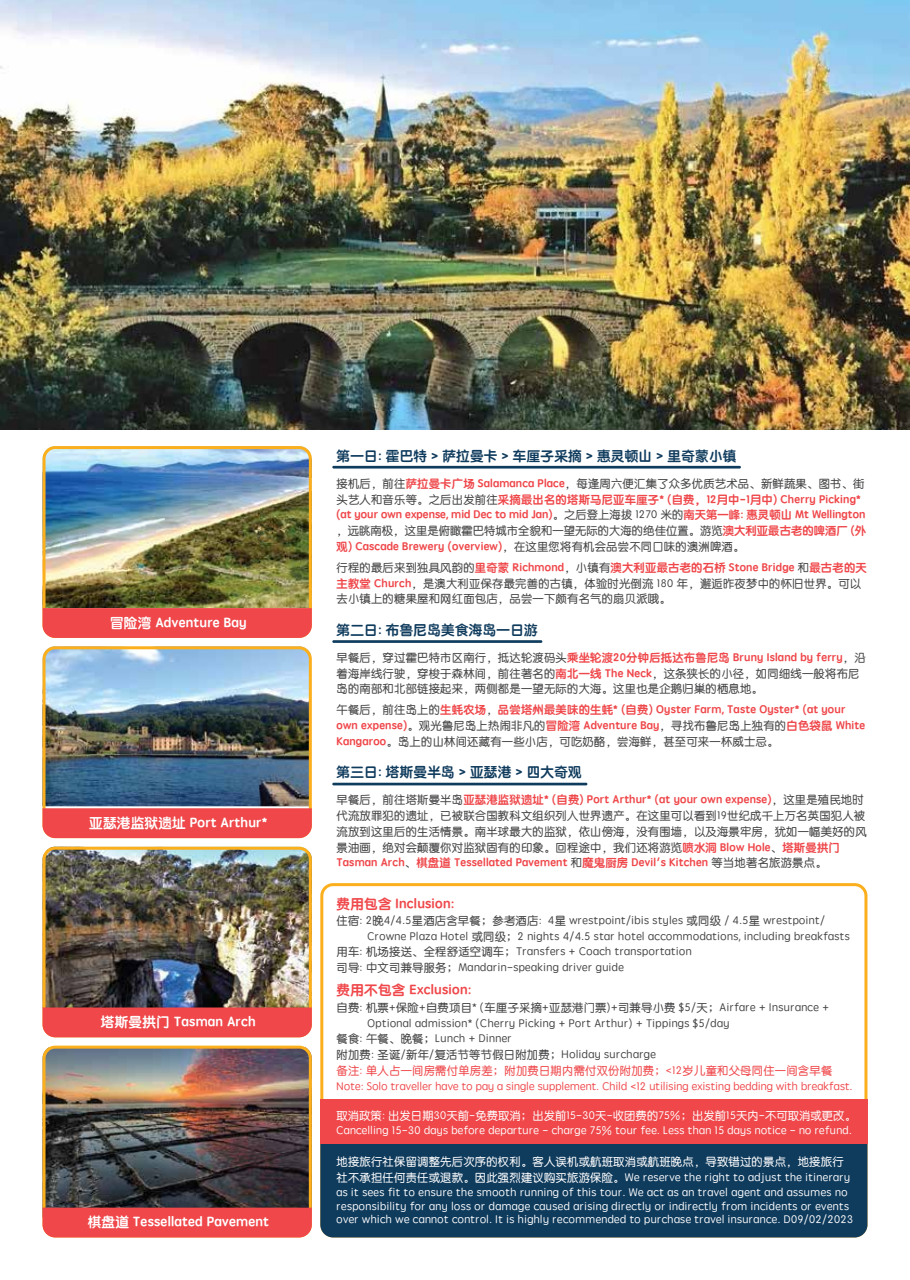
<style>
.page{position:relative;width:910px;height:1280px;background:#fff}
.page>*{position:absolute;margin:0;border:0;box-sizing:border-box;transform-origin:0 0}
.t1{font:13.5px "ST Yuanti SC Bold";letter-spacing:.025em;color:#fff}
.t2{font:13.5px "ST Yuanti SC Bold";letter-spacing:.025em;color:#0f3b5d}
.t3{font:13.5px "ST Yuanti SC Bold";letter-spacing:.025em;color:#ef474a}
.t4{font:11.25px/15.8px "ST Yuanti SC Regular";letter-spacing:.025em;color:#414042}
.t5{font:11.25px/15.8px "ST Yuanti SC Bold";letter-spacing:.025em;color:#ef474a}
.t6{font:11.25px/15.8px "ST Yuanti SC Regular";letter-spacing:.025em;color:#fff}
.t7{font:11.25px/15.8px "ST Yuanti SC Regular";letter-spacing:.005em;color:#ef474a}
.s1{font-family:"ST Yuanti SC Bold";color:#ef474a}
.s2{font-family:"ST Yuanti SC Regular";color:#414042}
</style>
<div class="page">
<img style="left:0;top:0;width:910px;height:429px">
<hr style="left:332px;top:466px;width:409px;height:2px;background:#0f3b5d">
<hr style="left:332px;top:640px;width:210px;height:3px;background:#0f3b5d">
<hr style="left:332px;top:783px;width:255px;height:2px;background:#0f3b5d">
<img style="left:43px;top:646px;width:269px;height:162px">
<div style="left:43px;top:808px;width:269px;height:30px;background:#ef474a"></div>
<img style="left:43px;top:446px;width:269px;height:162px">
<div style="left:43px;top:608px;width:269px;height:30px;background:#ef474a"></div>
<svg style="left:320px;top:883px;width:547px;height:217px"></svg>
<div style="left:320px;top:1144px;width:547px;height:93px;background:#0f3b5d"></div>
<img style="left:43px;top:1046px;width:269px;height:161px">
<div style="left:43px;top:1207px;width:269px;height:30px;background:#ef474a"></div>
<img style="left:43px;top:847px;width:269px;height:160px">
<div style="left:43px;top:1007px;width:269px;height:30px;background:#ef474a"></div>
<div style="left:320px;top:1100px;width:547px;height:44px;background:#ef474a"></div>
<p class="t1" style="left:110px;top:612px;width:138px">冒险湾 Adventure Bay</p>
<p class="t1" style="left:89px;top:813px;width:180px">亚瑟港监狱遗址 Port Arthur*</p>
<p class="t1" style="left:101px;top:1012px;width:156px">塔斯曼拱门 Tasman Arch</p>
<p class="t2" style="left:336px;top:446px;width:401px">第一日: 霍巴特 &gt; 萨拉曼卡 &gt; 车厘子采摘 &gt; 惠灵顿山 &gt; 里奇蒙小镇</p>
<p class="t4" style="left:336px;top:475px;width:529px">接机后，前往<span class="s1">萨拉曼卡广场 Salamanca Place</span>，每逢周六便汇集了众多优质艺术品、新鲜蔬果、图书、街</p>
<p class="t5" style="left:336px;top:491px;width:530px"><span class="s2">头艺人和音乐等。之后出发前往</span>采摘最出名的塔斯马尼亚车厘子* (自费，12月中-1月中) Cherry Picking* (at your own expense, mid Dec to mid Jan)<span class="s2">。之后登上海拔 1270 米的</span>南天第一峰: 惠灵顿山 Mt Wellington</p>
<p class="t4" style="left:336px;top:522px;width:531px">，远眺南极，这里是俯瞰霍巴特城市全貌和一望无际的大海的绝佳位置。游览<span class="s1">澳大利亚最古老的啤酒厂 (外</span></p>
<p class="t5" style="left:336px;top:535px;width:532px;line-height:21px">观) Cascade Brewery (overview)<span class="s2">，在这里您将有机会品尝不同口味的澳洲啤酒。<br>行程的最后来到独具风韵的</span>里奇蒙 Richmond<span class="s2">，小镇有</span>澳大利亚最古老的石桥 Stone Bridge <span class="s2">和</span>最古老的天</p>
<p class="t4" style="left:336px;top:575px;width:526px"><span class="s1">主教堂 Church</span>，是澳大利亚保存最完善的古镇，体验时光倒流 180 年，邂逅昨夜梦中的怀旧世界。可以去小镇上的糖果屋和网红面包店，品尝一下颇有名气的扇贝派哦。</p>
<p class="t2" style="left:336px;top:620px;width:203px">第二日: 布鲁尼岛美食海岛一日游</p>
<p class="t5" style="left:336px;top:649px;width:531px"><span class="s2">早餐后，穿过霍巴特市区南行，抵达轮渡码头</span>乘坐轮渡20分钟后抵达布鲁尼岛 Bruny Island by ferry<span class="s2">，沿</span></p>
<p class="t4" style="left:336px;top:665px;width:524px">着海岸线行驶，穿梭于森林间，前往著名的<span class="s1">南北一线 The Neck</span>，这条狭长的小径，如同细线一般将布尼岛的南部和北部链接起来，两侧都是一望无际的大海。这里也是企鹅归巢的栖息地。</p>
<p class="t5" style="left:336px;top:702px;width:530px"><span class="s2">午餐后，前往岛上的</span>生蚝农场<span class="s2">，</span>品尝塔州最美味的生蚝* (自费) Oyster Farm, Taste Oyster* (at your own expense)<span class="s2">。观光鲁尼岛上热闹非凡的</span>冒险湾 Adventure Bay<span class="s2">，寻找布鲁尼岛上独有的</span>白色袋鼠 White</p>
<p class="t4" style="left:336px;top:733px;width:443px"><span class="s1">Kangaroo</span>。岛上的山林间还藏有一些小店，可吃奶酪，尝海鲜，甚至可来一杯威士忌。</p>
<p class="t2" style="left:336px;top:762px;width:247px">第三日: 塔斯曼半岛 &gt; 亚瑟港 &gt; 四大奇观</p>
<p class="t5" style="left:336px;top:792px;width:529px"><span class="s2">早餐后，前往塔斯曼半岛</span>亚瑟港监狱遗址* (自费) Port Arthur* (at your own expense)<span class="s2">，这里是殖民地时</span></p>
<p class="t4" style="left:336px;top:807px;width:532px">代流放罪犯的遗址，已被联合国教科文组织列入世界遗产。在这里可以看到19世纪成千上万名英国犯人被流放到这里后的生活情景。南半球最大的监狱，依山傍海，没有围墙，以及海景牢房，犹如一幅美好的风景油画，绝对会颠覆你对监狱固有的印象。回程途中，我们还将游览<span class="s1">喷水洞 Blow Hole</span>、<span class="s1">塔斯曼拱门</span></p>
<p class="t5" style="left:336px;top:855px;width:492px">Tasman Arch<span class="s2">、</span>棋盘道 Tessellated Pavement <span class="s2">和</span>魔鬼厨房 Devil's Kitchen <span class="s2">等当地著名旅游景点。</span></p>
<p class="t3" style="left:336px;top:894px;width:120px">费用包含 Inclusion:</p>
<p class="t4" style="left:336px;top:912px;width:490px">住宿: 2晚4/4.5星酒店含早餐；参考酒店: 4星 wrestpoint/ibis styles 或同级 / 4.5星 wrestpoint/</p>
<p class="t4" style="left:367px;top:928px;width:484px">Crowne Plaza Hotel 或同级；2 nights 4/4.5 star hotel accommodations, including breakfasts</p>
<p class="t4" style="left:336px;top:943px;width:357px">用车: 机场接送、全程舒适空调车；Transfers + Coach transportation</p>
<p class="t4" style="left:336px;top:959px;width:289px">司导: 中文司兼导服务；Mandarin-speaking driver guide</p>
<p class="t3" style="left:336px;top:979px;width:137px">费用不包含 Exclusion:</p>
<p class="t4" style="left:336px;top:999px;width:494px">自费: 机票+保险+自费项目* (车厘子采摘+亚瑟港门票)+司兼导小费 $5/天；Airfare + Insurance +</p>
<p class="t4" style="left:367px;top:1015px;width:364px">Optional admission* (Cherry Picking + Port Arthur) + Tippings $5/day</p>
<p class="t4" style="left:336px;top:1030px;width:177px">餐食: 午餐、晚餐；Lunch + Dinner</p>
<p class="t4" style="left:336px;top:1046px;width:321px">附加费: 圣诞/新年/复活节等节假日附加费；Holiday surcharge</p>
<p class="t7" style="left:336px;top:1062px;width:518px">备注: 单人占一间房需付单房差；附加费日期内需付双份附加费；&lt;12岁儿童和父母同住一间含早餐<br>Note: Solo traveller have to pay a single supplement. Child &lt;12 utilising existing bedding with breakfast.</p>
<p class="t6" style="left:336px;top:1107px;width:521px">取消政策: 出发日期30天前-免费取消；出发前15-30天-收团费的75%；出发前15天内-不可取消或更改。<br>Cancelling 15-30 days before departure - charge 75% tour fee. Less than 15 days notice - no refund.</p>
<p class="t6" style="left:336px;top:1153px;width:515px">地接旅行社保留调整先后次序的权利。客人误机或航班取消或航班晚点，导致错过的景点，地接旅行社不承担任何责任或退款。因此强烈建议购买旅游保险。We reserve the right to adjust the itinerary as it sees fit to ensure the smooth running of this tour. We act as an travel agent and assumes no</p>
<p class="t6" style="left:336px;top:1198px;width:514px">responsibility for any loss or damage caused arising directly or indirectly from incidents or events</p>
<p class="t1" style="left:88px;top:1212px;width:183px">棋盘道 Tessellated Pavement</p>
<p class="t6" style="left:336px;top:1211px;width:518px">over which we cannot control. It is highly recommended to purchase travel insurance. D09/02/2023</p>
</div>
